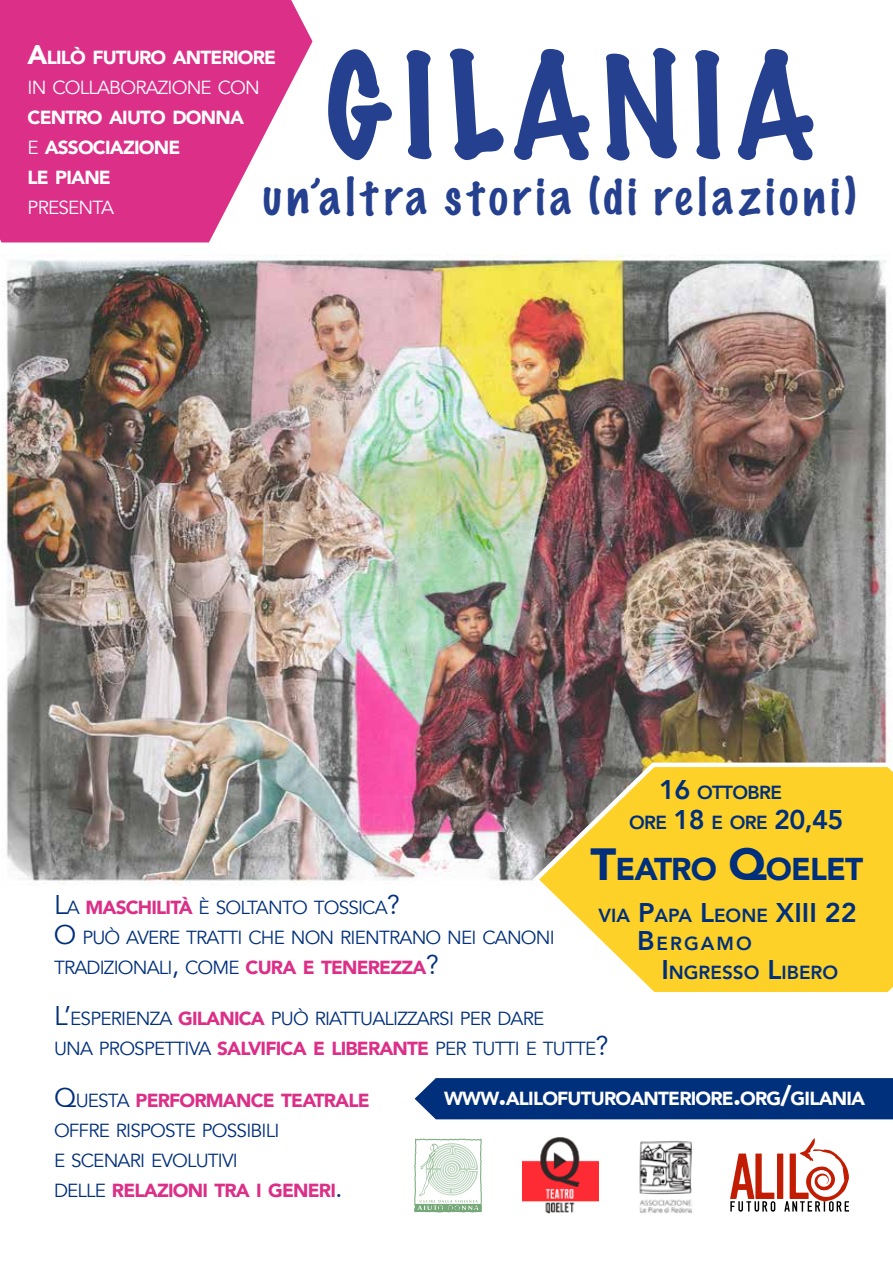
<style>
.page{position:relative;width:893px;height:1263px;background:#fff}
.page>*{position:absolute;margin:0;border:0;box-sizing:border-box;transform-origin:0 0}
.t1{font:100 132px "Marker Felt";letter-spacing:.09em;color:#25408f}
.t2{font:100 46.5px "Marker Felt";letter-spacing:.105em;color:#25408f}
.t3{font:900 31.5px "Avenir";letter-spacing:-.03em;color:#002f7b}
.t4{font:18.9px/30px "Avenir";letter-spacing:-.045em;color:#002f7b}
.t5{font:900 18.9px/30px "Avenir";letter-spacing:-.045em;color:#fff}
.t6{font:800 18.9px/28.5px "Avenir";color:#002f7b}
.t7{font:800 18.9px/30px "Avenir";letter-spacing:-.035em;color:#002f7b}
.t8{font:18.9px "Avenir";letter-spacing:-.045em;color:#fff}
.s1{font-size:27px}
.s2{font-weight:400}
.s3{font-size:45px}
.s4{font-weight:900;color:#db2f88}
</style>
<div class="page">
<img style="left:2px;top:254px;width:890px;height:631px">
<svg style="left:529px;top:758px;width:364px;height:234px;background:#efcb47"></svg>
<svg style="left:0;top:0;width:313px;height:242px;background:#e04c99"></svg>
<svg style="left:730px;top:1138px;width:119px;height:74px"></svg>
<img style="left:523px;top:1137px;width:75px;height:76px">
<img style="left:639px;top:1140px;width:53px;height:73px">
<svg style="left:414px;top:1138px;width:68px;height:74px"></svg>
<div style="left:415px;top:1078px;width:478px;height:41px;background:#002f7b"></div>
<p class="t5" style="left:28px;top:42px;width:250px"><span class="s1">A</span>LILÒ FUTURO ANTERIORE<br><span class="s2">IN COLLABORAZIONE CON</span></p>
<p class="t5" style="left:28px;top:102px;width:218px">CENTRO AIUTO DONNA<br><span class="s2">E</span> ASSOCIAZIONE<br>LE PIANE</p>
<p class="t8" style="left:28px;top:196px;width:88px">PRESENTA</p>
<h1 class="t1" style="left:326px;top:2px;width:492px">Gilania</h1>
<h2 class="t2" style="left:263px;top:159px;width:595px">un’altra storia (di relazioni)</h2>
<p class="t7" style="left:629px;top:777px;width:216px;text-indent:30px"><span class="s1">16</span> OTTOBRE<br>ORE <span class="s1">18</span> E ORE <span class="s1">20,45</span></p>
<h3 class="t3" style="left:591px;top:842px;width:274px"><span class="s3">T</span>EATRO <span class="s3">Q</span>OELET</h3>
<p class="t6" style="left:637px;top:901px;width:221px;text-indent:-39px">VIA <span class="s1">P</span>APA <span class="s1">L</span>EONE <span class="s1">XIII 22<br>B</span> ERGAMO</p>
<p class="t6" style="left:661px;top:958px;width:178px"><span class="s1">I</span> NGRESSO <span class="s1">L</span>IBERO</p>
<p class="t4" style="left:54px;top:893px;width:502px"><span class="s1">L</span>A <span class="s4">MASCHILITÀ</span> È SOLTANTO TOSSICA<span class="s1">?<br>O</span> PUÒ AVERE TRATTI CHE NON RIENTRANO NEI CANONI<br>TRADIZIONALI<span class="s1">,</span> COME <span class="s4">CURA E TENEREZZA</span><span class="s1">?</span></p>
<p class="t4" style="left:54px;top:1004px;width:556px"><span class="s1">L’</span>ESPERIENZA <span class="s4">GILANICA</span> PUÒ RIATTUALIZZARSI PER DARE<br>UNA PROSPETTIVA <span class="s4">SALVIFICA E LIBERANTE</span> PER TUTTI E TUTTE<span class="s1">?</span></p>
<p class="t4" style="left:54px;top:1085px;width:317px"><span class="s1">Q</span>UESTA <span class="s4">PERFORMANCE TEATRALE<br></span>OFFRE RISPOSTE POSSIBILI<br>E SCENARI EVOLUTIVI<br>DELLE <span class="s4">RELAZIONI TRA I GENERI</span><span class="s1">.</span></p>
<p class="t5" style="left:444px;top:1083px;width:422px">WWW<span class="s1">.</span>ALILOFUTUROANTERIORE<span class="s1">.</span>ORG<span class="s1">/</span>GILANIA</p>
</div>
